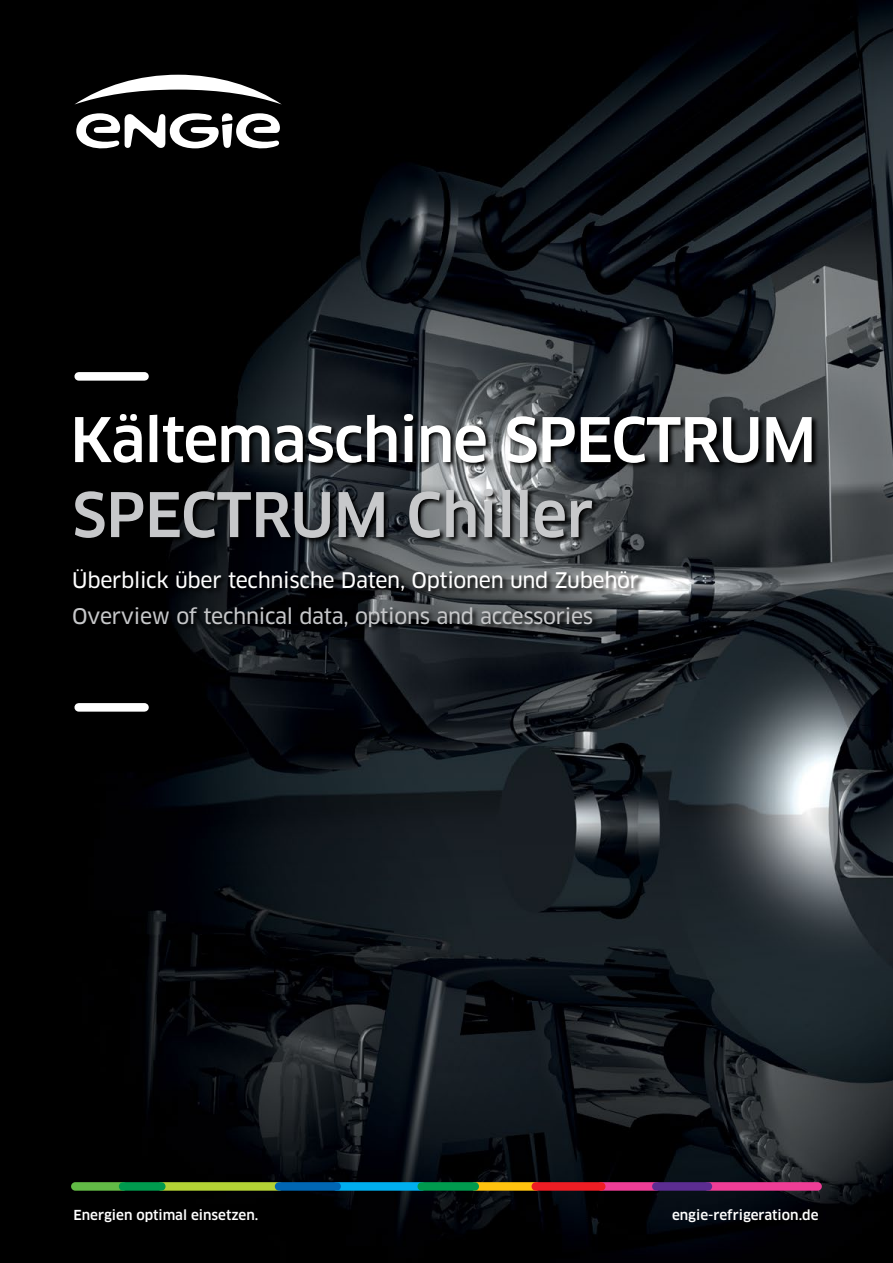
<style>
.page{position:relative;width:893px;height:1263px;background:#fff}
.page>*{position:absolute;margin:0;border:0;box-sizing:border-box;transform-origin:0 0}
.t1{font:500 60px "Clan Pro";letter-spacing:-.02em;color:#fff}
.t2{font:500 60px "Clan Pro";letter-spacing:-.01em;color:#c7c8ca}
.t3{font:21px "Clan Pro News";letter-spacing:-.015em;color:#fff}
.t4{font:21px "Clan Pro News";letter-spacing:-.015em;color:#c7c8ca}
.t5{font:500 13.5px "Clan Pro";color:#fff}
</style>
<div class="page">
<img style="left:0;top:0;width:893px;height:1263px">
<svg style="left:74px;top:75px;width:208px;height:29px"></svg>
<svg style="left:76px;top:113px;width:204px;height:35px"></svg>
<div style="left:79px;top:372px;width:66px;height:9px;background:#fff"></div>
<div style="left:79px;top:703px;width:66px;height:9px;background:#fff"></div>
<svg style="left:73px;top:413px;width:746px;height:221px;background:#27292c"></svg>
<div style="left:704px;top:1182px;width:118px;height:9px;background:#ee3d96;border-radius:4px"></div>
<div style="left:597px;top:1182px;width:64px;height:9px;background:#ee3d96;border-radius:4px"></div>
<div style="left:470px;top:1182px;width:70px;height:9px;background:#ffc20e;border-radius:4px"></div>
<div style="left:532px;top:1182px;width:73px;height:9px;background:#ed1d24;border-radius:4px"></div>
<div style="left:332px;top:1182px;width:94px;height:9px;background:#00aeef;border-radius:4px"></div>
<div style="left:157px;top:1182px;width:126px;height:9px;background:#b3d235;border-radius:4px"></div>
<div style="left:71px;top:1182px;width:56px;height:9px;background:#62bb46;border-radius:4px"></div>
<div style="left:417px;top:1182px;width:62px;height:9px;background:#009a4e;border-radius:4px"></div>
<div style="left:275px;top:1182px;width:66px;height:9px;background:#0066b3;border-radius:4px"></div>
<div style="left:119px;top:1182px;width:47px;height:9px;background:#009a4e;border-radius:4px"></div>
<div style="left:652px;top:1182px;width:60px;height:9px;background:#5c2d91;border-radius:4px"></div>
<h1 class="t1" style="left:70px;top:405px;width:748px">Kältemaschine SPECTRUM</h1>
<h1 class="t2" style="left:72px;top:480px;width:523px">SPECTRUM Chiller</h1>
<h2 class="t3" style="left:72px;top:568px;width:568px">Überblick über technische Daten, Optionen und Zubehör</h2>
<h2 class="t4" style="left:72px;top:604px;width:522px">Overview of technical data, options and accessories</h2>
<p class="t5" style="left:73px;top:1207px;width:186px">Energien optimal einsetzen.</p>
<p class="t5" style="left:672px;top:1207px;width:148px">engie-refrigeration.de</p>
</div>
